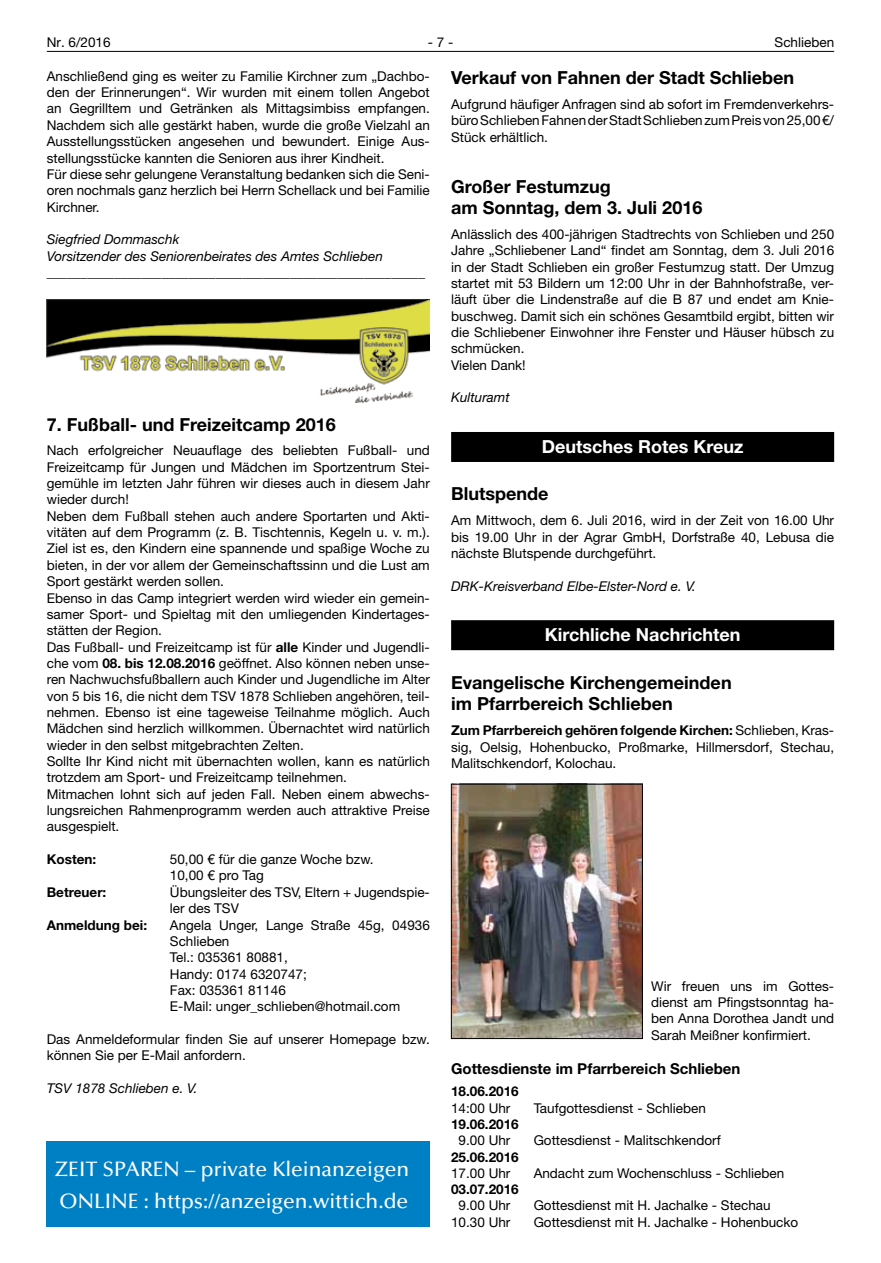
<style>
.page{position:relative;width:881px;height:1263px;background:#fff}
.page>*{position:absolute;margin:0;border:0;box-sizing:border-box;transform-origin:0 0}
.t1{font:500 21px/31.5px "Optima LT";color:#fff}
.t2{font:700 18px/21.8px "Helvetica Neue LT";color:#000}
.t3{font:700 18px "Helvetica Neue LT";color:#fff}
.t4{font:700 15px "Helvetica Neue LT";color:#000}
.t5{font:13.5px/16.4px "Helvetica Neue LT";color:#000}
.t6{font:italic 13.5px/16.4px "Helvetica Neue LT";color:#000}
.t7{font:700 13.5px "Helvetica Neue LT";color:#000}
.s1{font-weight:700}
</style>
<div class="page">
<hr style="left:47px;top:51px;width:786px;height:1px;background:#000">
<img style="left:47px;top:299px;width:382px;height:103px">
<div style="left:451px;top:432px;width:382px;height:30px;background:#000"></div>
<div style="left:451px;top:620px;width:382px;height:30px;background:#000"></div>
<img style="left:453px;top:786px;width:187px;height:251px">
<div style="left:451px;top:784px;width:191px;height:255px;border:1px solid #000"></div>
<div style="left:47px;top:1142px;width:382px;height:85px;background:#0080c4"></div>
<p class="t5" style="left:47px;top:34px;width:65px">Nr. 6/2016</p>
<p class="t5" style="left:427px;top:34px;width:27px">- 7 -</p>
<p class="t5" style="left:774px;top:34px;width:61px">Schlieben</p>
<p class="t5" style="left:47px;top:68px;width:384px">Anschließend ging es weiter zu Familie Kirchner zum „Dachbo&shy;den der Erinnerungen“. Wir wurden mit einem tollen Angebot an Gegrilltem und Getränken als Mittagsimbiss empfangen.<br>Nachdem sich alle gestärkt haben, wurde die große Vielzahl an Ausstellungsstücken angesehen und bewundert. Einige Aus&shy;stellungsstücke kannten die Senioren aus ihrer Kindheit.<br>Für diese sehr gelungene Veranstaltung bedanken sich die Seni&shy;oren nochmals ganz herzlich bei Herrn Schellack und bei Familie Kirchner.</p>
<p class="t6" style="left:47px;top:231px;width:337px">Siegfried Dommaschk<br>Vorsitzender des Seniorenbeirates des Amtes Schlieben</p>
<p class="t5" style="left:47px;top:264px;width:380px">________________________________________________________</p>
<h2 class="t2" style="left:451px;top:67px;width:344px">Verkauf von Fahnen der Stadt Schlieben</h2>
<p class="t5" style="left:451px;top:96px;width:384px;text-align:justify">Aufgrund häufiger Anfragen sind ab sofort im Fremdenverkehrs&shy;büro Schlieben Fahnen der Stadt Schlieben zum Preis von 25,00 €/ Stück erhältlich.</p>
<h2 class="t2" style="left:451px;top:175px;width:253px">Großer Festumzug<br>am Sonntag, dem 3. Juli 2016</h2>
<p class="t5" style="left:451px;top:226px;width:384px">Anlässlich des 400-jährigen Stadtrechts von Schlieben und 250<br>Jahre „Schliebener Land“ findet am Sonntag, dem 3. Juli 2016 in der Stadt Schlieben ein großer Festumzug statt. Der Umzug startet mit 53 Bildern um 12:00 Uhr in der Bahnhofstraße, ver&shy;läuft über die Lindenstraße auf die B 87 und endet am Knie&shy;buschweg. Damit sich ein schönes Gesamtbild ergibt, bitten wir die Schliebener Einwohner ihre Fenster und Häuser hübsch zu schmücken.<br>Vielen Dank!</p>
<p class="t6" style="left:451px;top:389px;width:60px">Kulturamt</p>
<h2 class="t3" style="left:541px;top:436px;width:203px">Deutsches Rotes Kreuz</h2>
<h2 class="t2" style="left:451px;top:483px;width:99px">Blutspende</h2>
<p class="t5" style="left:451px;top:512px;width:384px;text-align:justify">Am Mittwoch, dem 6. Juli 2016, wird in der Zeit von 16.00 Uhr bis 19.00 Uhr in der Agrar GmbH, Dorfstraße 40, Lebusa die nächste Blutspende durchgeführt.</p>
<p class="t6" style="left:451px;top:577px;width:246px">DRK-Kreisverband Elbe-Elster-Nord e. V.</p>
<h2 class="t3" style="left:544px;top:624px;width:197px">Kirchliche Nachrichten</h2>
<h2 class="t2" style="left:451px;top:671px;width:282px">Evangelische Kirchengemeinden im Pfarrbereich Schlieben</h2>
<p class="t5" style="left:451px;top:722px;width:384px;text-align:justify"><span class="s1">Zum Pfarrbereich gehören folgende Kirchen:</span> Schlieben, Kras&shy;sig, Oelsig, Hohenbucko, Proßmarke, Hillmersdorf, Stechau, Malitschkendorf, Kolochau.</p>
<h2 class="t2" style="left:47px;top:413px;width:290px">7. Fußball- und Freizeitcamp 2016</h2>
<p class="t5" style="left:47px;top:442px;width:384px">Nach erfolgreicher Neuauflage des beliebten Fußball- und Freizeitcamp für Jungen und Mädchen im Sportzentrum Stei&shy;gemühle im letzten Jahr führen wir dieses auch in diesem Jahr wieder durch!<br>Neben dem Fußball stehen auch andere Sportarten und Akti&shy;vitäten auf dem Programm (z. B. Tischtennis, Kegeln u. v. m.).<br>Ziel ist es, den Kindern eine spannende und spaßige Woche zu bieten, in der vor allem der Gemeinschaftssinn und die Lust am Sport gestärkt werden sollen.<br>Ebenso in das Camp integriert werden wird wieder ein gemein&shy;samer Sport- und Spieltag mit den umliegenden Kindertages&shy;stätten der Region.<br>Das Fußball- und Freizeitcamp ist für <span class="s1">alle</span> Kinder und Jugendli&shy;che vom <span class="s1">08. bis 12.08.2016</span> geöffnet. Also können neben unse&shy;ren Nachwuchsfußballern auch Kinder und Jugendliche im Alter von 5 bis 16, die nicht dem TSV 1878 Schlieben angehören, teil&shy;nehmen. Ebenso ist eine tageweise Teilnahme möglich. Auch Mädchen sind herzlich willkommen. Übernachtet wird natürlich wieder in den selbst mitgebrachten Zelten.<br>Sollte Ihr Kind nicht mit übernachten wollen, kann es natürlich trotzdem am Sport- und Freizeitcamp teilnehmen.<br>Mitmachen lohnt sich auf jeden Fall. Neben einem abwechs&shy;lungsreichen Rahmenprogramm werden auch attraktive Preise ausgespielt.</p>
<p class="t7" style="left:47px;top:851px;width:51px">Kosten:</p>
<p class="t5" style="left:170px;top:851px;width:205px">50,00 € für die ganze Woche bzw.<br>10,00 € pro Tag</p>
<p class="t7" style="left:47px;top:884px;width:61px">Betreuer:</p>
<p class="t5" style="left:170px;top:884px;width:261px">Übungsleiter des TSV, Eltern + Jugendspie&shy;ler des TSV</p>
<p class="t7" style="left:47px;top:916px;width:102px">Anmeldung bei:</p>
<p class="t5" style="left:170px;top:916px;width:261px">Angela Unger, Lange Straße 45g, 04936<br>Schlieben<br>Tel.: 035361 80881,<br>Handy: 0174 6320747;<br>Fax: 035361 81146<br>E-Mail: unger_schlieben@hotmail.com</p>
<p class="t5" style="left:47px;top:1031px;width:384px">Das Anmeldeformular finden Sie auf unserer Homepage bzw. können Sie per E-Mail anfordern.</p>
<p class="t6" style="left:47px;top:1080px;width:152px">TSV 1878 Schlieben e. V.</p>
<p class="t5" style="left:651px;top:977px;width:184px;text-align:justify">Wir freuen uns im Gottes&shy;dienst am Pfingstsonntag ha&shy;ben Anna Dorothea Jandt und Sarah Meißner konfirmiert.</p>
<p class="t4" style="left:451px;top:1059px;width:291px">Gottesdienste im Pfarrbereich Schlieben</p>
<p class="t7" style="left:451px;top:1083px;width:69px">18.06.2016</p>
<p class="t5" style="left:451px;top:1099px;width:61px">14:00 Uhr</p>
<p class="t5" style="left:533px;top:1099px;width:174px">Taufgottesdienst - Schlieben</p>
<p class="t7" style="left:451px;top:1116px;width:69px">19.06.2016</p>
<p class="t5" style="left:458px;top:1132px;width:53px">9.00 Uhr</p>
<p class="t5" style="left:533px;top:1132px;width:188px">Gottesdienst - Malitschkendorf</p>
<p class="t7" style="left:451px;top:1148px;width:69px">25.06.2016</p>
<p class="t5" style="left:451px;top:1165px;width:61px">17.00 Uhr</p>
<p class="t5" style="left:533px;top:1165px;width:252px">Andacht zum Wochenschluss - Schlieben</p>
<p class="t7" style="left:451px;top:1181px;width:69px">03.07.2016</p>
<p class="t5" style="left:458px;top:1197px;width:53px">9.00 Uhr</p>
<p class="t5" style="left:533px;top:1197px;width:238px">Gottesdienst mit H. Jachalke - Stechau</p>
<p class="t5" style="left:451px;top:1213px;width:61px">10.30 Uhr</p>
<p class="t5" style="left:533px;top:1213px;width:266px">Gottesdienst mit H. Jachalke - Hohenbucko</p>
<h1 class="t1" style="left:55px;top:1154px;width:355px">ZEIT SPAREN – private Kleinanzeigen<br>ONLINE : https://anzeigen.wittich.de</h1>
</div>
